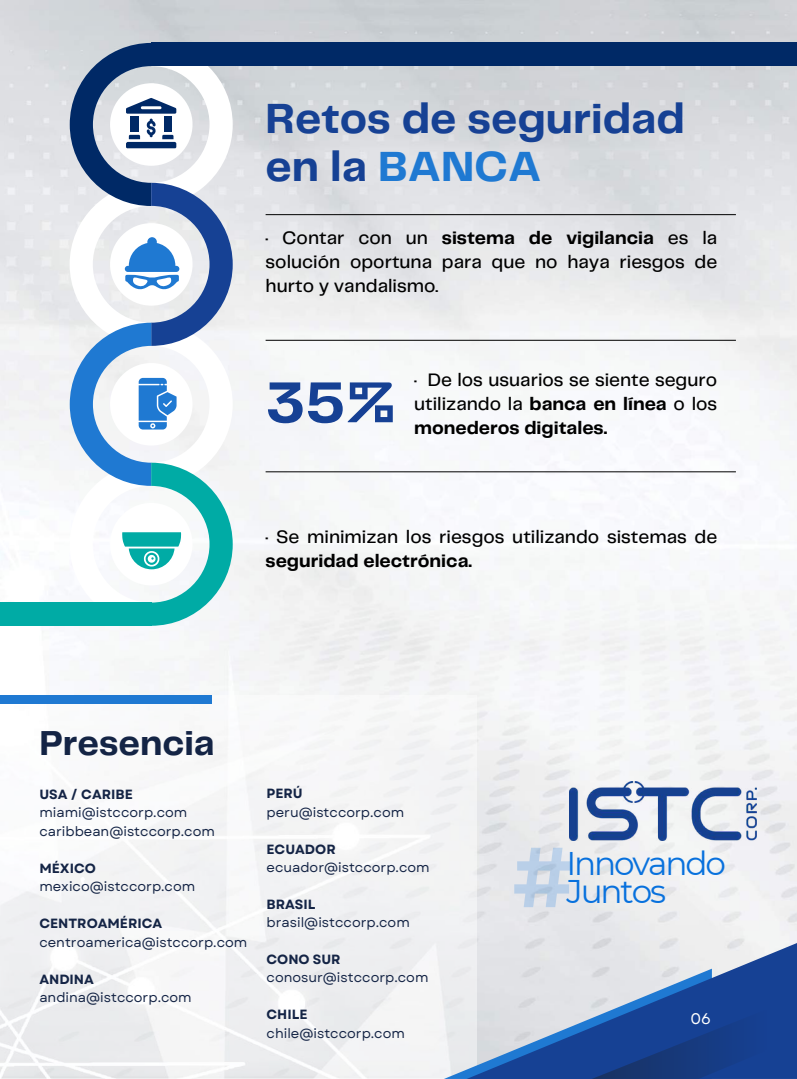
<style>
.page{position:relative;width:797px;height:1079px;background:#fff}
.page>*{position:absolute;margin:0;border:0;box-sizing:border-box;transform-origin:0 0}
.t1{font:700 84.88px "Montserrat";color:#0871dd}
.t2{font:700 59.81px "Telegraf";color:#164194}
.t3{font:700 43.75px/47.8px "Telegraf";color:#164194}
.t4{font:700 35.94px "Telegraf";color:#142445}
.t5{font:32.75px/27.2px "Montserrat";letter-spacing:-.065em;color:#0871dd}
.t6{font:500 18.75px/23.9px "Telegraf";color:#000;text-align:justify}
.t7{font:700 18.75px "Telegraf";color:#000}
.t8{font:15.38px "Garet";color:#fff}
.t9{font:13.31px/18.5px "Garet";color:#142445}
.t10{font:700 13.31px "Garet";color:#142445}
.s1{color:#1f79d2}
.s2{font-weight:700}
</style>
<div class="page">
<img style="left:0;top:0;width:797px;height:942px">
<div style="left:0;top:694px;width:477px;height:384px;background:#f3f4f5"></div>
<svg style="left:467px;top:942px;width:330px;height:26px;background:#d4d9e2"></svg>
<svg style="left:444px;top:968px;width:353px;height:110px;background:#6582b5"></svg>
<img style="left:570px;top:781px;width:186px;height:58px">
<svg style="left:79px;top:826px;width:13px;height:10px"></svg>
<svg style="left:81px;top:877px;width:9px;height:12px"></svg>
<div style="left:0;top:694px;width:212px;height:9px;background:#1f79d2"></div>
<hr style="left:266px;top:471px;width:470px;height:1px;background:#000">
<hr style="left:266px;top:340px;width:470px;height:1px;background:#000">
<hr style="left:266px;top:214px;width:470px;height:1px;background:#000">
<div style="left:151px;top:42px;width:646px;height:24px;background:#002966"></div>
<div style="left:0;top:602px;width:152px;height:23px;background:#00aba5"></div>
<svg style="left:70px;top:43px;width:163px;height:582px"></svg>
<h3 class="t3" style="left:266px;top:97px;width:421px">Retos de seguridad en la <span class="s1">BANCA</span></h3>
<p class="t6" style="left:266px;top:227px;width:453px">· Contar con un <span class="s2">sistema de vigilancia</span> es la solución oportuna para que no haya riesgos de hurto y vandalismo.</p>
<h2 class="t2" style="left:266px;top:376px;width:132px">35%</h2>
<p class="t6" style="left:414px;top:369px;width:305px">· De los usuarios se siente seguro utilizando la <span class="s2">banca en línea</span> o los <span class="s2">monederos digitales.</span></p>
<p class="t6" style="left:266px;top:526px;width:453px">· Se minimizan los riesgos utilizando sistemas de</p>
<p class="t7" style="left:266px;top:552px;width:208px">seguridad electrónica.</p>
<h3 class="t4" style="left:39px;top:727px;width:177px">Presencia</h3>
<p class="t10" style="left:39px;top:784px;width:95px">USA / CARIBE</p>
<p class="t9" style="left:39px;top:803px;width:177px">miami@istccorp.com caribbean@istccorp.com</p>
<p class="t10" style="left:39px;top:858px;width:58px">MÉXICO</p>
<p class="t9" style="left:39px;top:877px;width:157px">mexico@istccorp.com</p>
<p class="t10" style="left:39px;top:913px;width:124px">CENTROAMÉRICA</p>
<p class="t9" style="left:39px;top:932px;width:209px">centroamerica@istccorp.com</p>
<p class="t10" style="left:39px;top:969px;width:56px">ANDINA</p>
<p class="t9" style="left:39px;top:988px;width:154px">andina@istccorp.com</p>
<p class="t10" style="left:267px;top:784px;width:38px">PERÚ</p>
<p class="t9" style="left:267px;top:802px;width:139px">peru@istccorp.com</p>
<p class="t10" style="left:267px;top:839px;width:71px">ECUADOR</p>
<p class="t9" style="left:267px;top:857px;width:165px">ecuador@istccorp.com</p>
<p class="t10" style="left:267px;top:894px;width:50px">BRASIL</p>
<p class="t9" style="left:267px;top:913px;width:145px">brasil@istccorp.com</p>
<p class="t10" style="left:267px;top:949px;width:76px">CONO SUR</p>
<p class="t9" style="left:267px;top:968px;width:163px">conosur@istccorp.com</p>
<p class="t10" style="left:267px;top:1004px;width:42px">CHILE</p>
<p class="t9" style="left:267px;top:1023px;width:140px">chile@istccorp.com</p>
<h1 class="t1" style="left:512px;top:824px;width:63px">#</h1>
<h3 class="t5" style="left:566px;top:849px;width:161px">Innovando<br>Juntos</h3>
<p class="t8" style="left:690px;top:1007px;width:22px">06</p>
</div>
